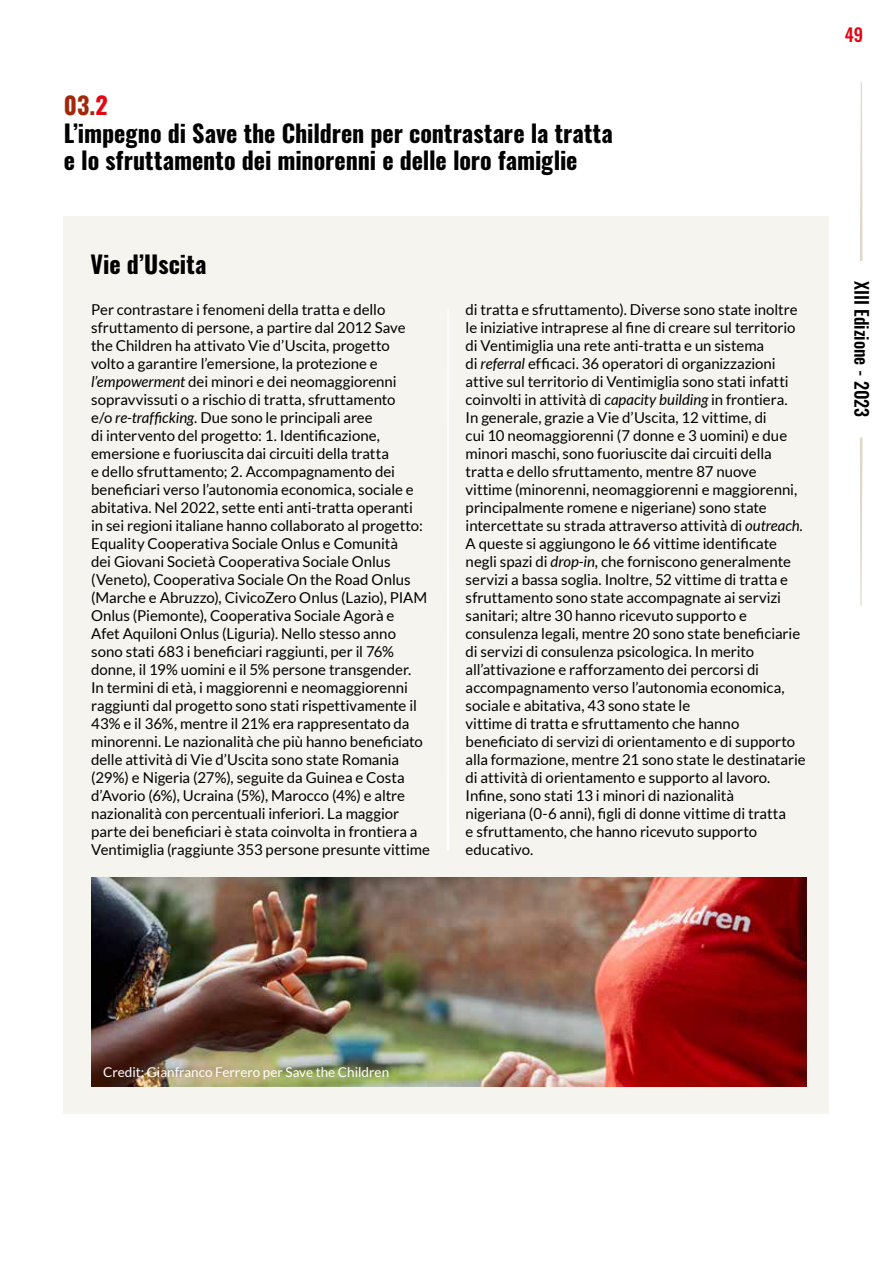
<style>
.page{position:relative;width:893px;height:1263px;background:#fff}
.page>*{position:absolute;margin:0;border:0;box-sizing:border-box;transform-origin:0 0}
.t1{font:700 24px/27.9px "Oswald";color:#000}
.t2{font:500 18px "Oswald";color:#000}
.t3{font:500 18px "Oswald";color:#e30613}
.t4{font:15px/18px "Lato";letter-spacing:-.005em;color:#000}
.t5{font:13.5px "Lato";color:#fff}
.s1{color:#a2270b}
.s2{color:#e30613}
.s3{font-style:italic}
</style>
<div class="page">
<svg style="left:860px;top:437px;width:2px;height:169px"></svg>
<svg style="left:860px;top:82px;width:2px;height:179px"></svg>
<div style="left:64px;top:216px;width:765px;height:898px;background:#f5f4ef"></div>
<svg style="left:447px;top:364px;width:2px;height:487px"></svg>
<img style="left:91px;top:877px;width:716px;height:209px">
<h1 class="t1" style="left:64px;top:89px;width:551px"><span class="s1">03.</span><span class="s2">2<br></span>L’impegno di Save the Children per contrastare la tratta e lo sfruttamento dei minorenni e delle loro famiglie</h1>
<h1 class="t1" style="left:90px;top:248px;width:118px">Vie d’Uscita</h1>
<p class="t4" style="left:91px;top:300px;width:340px">Per contrastare i fenomeni della tratta e dello sfruttamento di persone, a partire dal 2012 Save the Children ha attivato Vie d’Uscita, progetto<br>volto a garantire l’emersione, la protezione e <span class="s3">l’empowerment</span> dei minori e dei neomaggiorenni sopravvissuti o a rischio di tratta, sfruttamento<br>e/o <span class="s3">re-trafficking.</span> Due sono le principali aree<br>di intervento del progetto: 1. Identificazione, emersione e fuoriuscita dai circuiti della tratta<br>e dello sfruttamento; 2. Accompagnamento dei beneficiari verso l’autonomia economica, sociale e abitativa. Nel 2022, sette enti anti-tratta operanti<br>in sei regioni italiane hanno collaborato al progetto:<br>Equality Cooperativa Sociale Onlus e Comunità<br>dei Giovani Società Cooperativa Sociale Onlus (Veneto), Cooperativa Sociale On the Road Onlus (Marche e Abruzzo), CivicoZero Onlus (Lazio), PIAM Onlus (Piemonte), Cooperativa Sociale Agorà e<br>Afet Aquiloni Onlus (Liguria). Nello stesso anno sono stati 683 i beneficiari raggiunti, per il 76% donne, il 19% uomini e il 5% persone transgender.<br>In termini di età, i maggiorenni e neomaggiorenni raggiunti dal progetto sono stati rispettivamente il 43% e il 36%, mentre il 21% era rappresentato da minorenni. Le nazionalità che più hanno beneficiato delle attività di Vie d’Uscita sono state Romania (29%) e Nigeria (27%), seguite da Guinea e Costa d’Avorio (6%), Ucraina (5%), Marocco (4%) e altre nazionalità con percentuali inferiori. La maggior parte dei beneficiari è stata coinvolta in frontiera a Ventimiglia (raggiunte 353 persone presunte vittime</p>
<p class="t4" style="left:466px;top:300px;width:342px">di tratta e sfruttamento). Diverse sono state inoltre le iniziative intraprese al fine di creare sul territorio di Ventimiglia una rete anti-tratta e un sistema<br>di <span class="s3">referral</span> efficaci. 36 operatori di organizzazioni attive sul territorio di Ventimiglia sono stati infatti coinvolti in attività di <span class="s3">capacity building</span> in frontiera.<br>In generale, grazie a Vie d’Uscita, 12 vittime, di<br>cui 10 neomaggiorenni (7 donne e 3 uomini) e due minori maschi, sono fuoriuscite dai circuiti della tratta e dello sfruttamento, mentre 87 nuove vittime (minorenni, neomaggiorenni e maggiorenni, principalmente romene e nigeriane) sono state intercettate su strada attraverso attività di <span class="s3">outreach.<br></span>A queste si aggiungono le 66 vittime identificate negli spazi di <span class="s3">drop-in,</span> che forniscono generalmente servizi a bassa soglia. Inoltre, 52 vittime di tratta e sfruttamento sono state accompagnate ai servizi sanitari; altre 30 hanno ricevuto supporto e consulenza legali, mentre 20 sono state beneficiarie di servizi di consulenza psicologica. In merito all’attivazione e rafforzamento dei percorsi di accompagnamento verso l’autonomia economica, sociale e abitativa, 43 sono state le<br>vittime di tratta e sfruttamento che hanno beneficiato di servizi di orientamento e di supporto alla formazione, mentre 21 sono state le destinatarie di attività di orientamento e supporto al lavoro.<br>Infine, sono stati 13 i minori di nazionalità<br>nigeriana (0-6 anni), figli di donne vittime di tratta<br>e sfruttamento, che hanno ricevuto supporto educativo.</p>
<p class="t3" style="left:845px;top:18px;width:20px">49</p>
<p class="t2" style="left:878px;top:281px;width:138px;rotate:90deg">XIII Edizione - 2023</p>
<p class="t5" style="left:103px;top:1064px;width:287px">Credit: Gianfranco Ferrero per Save the Children</p>
</div>
